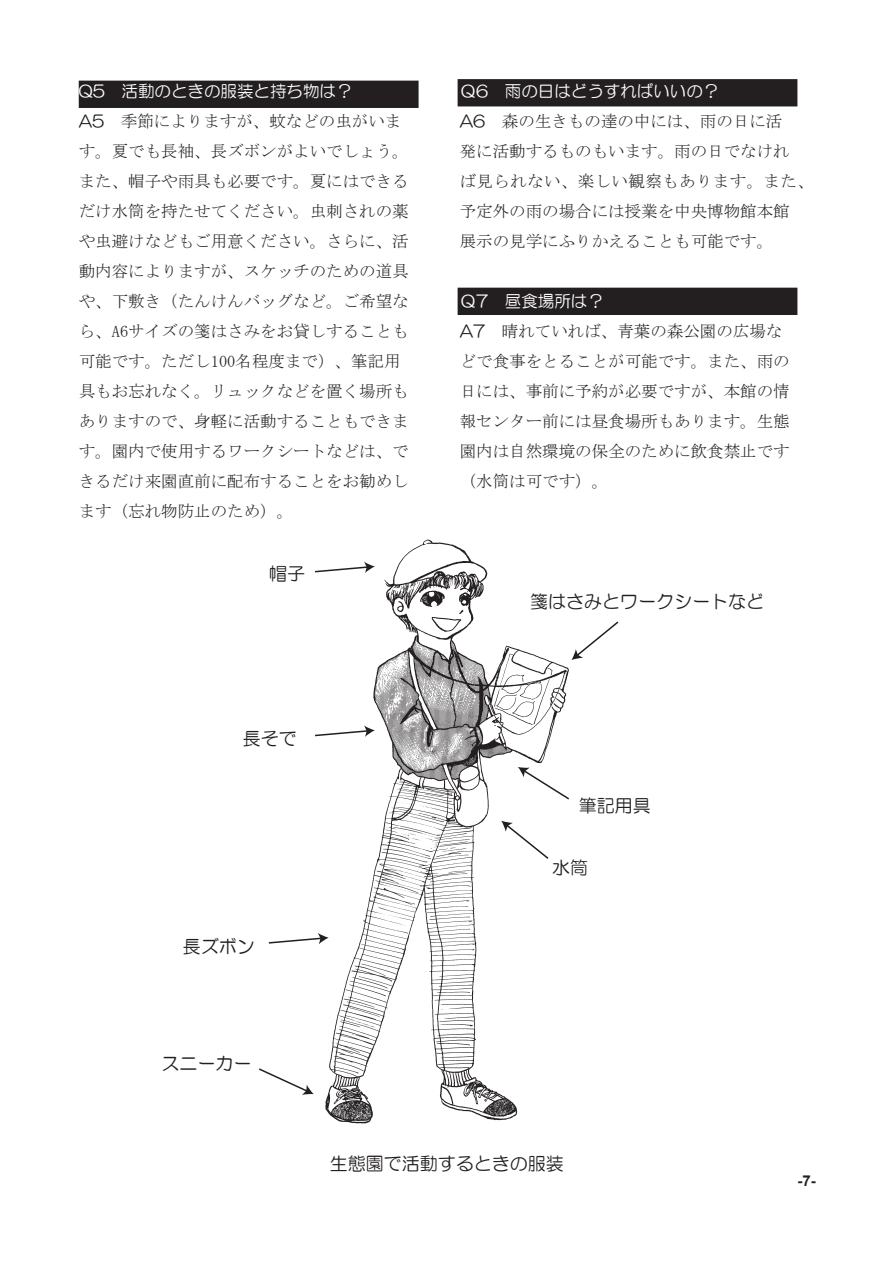
<style>
.page{position:relative;width:893px;height:1263px;background:#fff}
.page>*{position:absolute;margin:0;border:0;box-sizing:border-box;transform-origin:0 0}
.t1{font:18px "HG Maru Gothic MPRO";color:#231f20}
.t2{font:16.5px/30px "MS Mincho";color:#231f20}
.t3{font:700 15px "Arial";color:#231f20}
.s1{font-family:"HG Maru Gothic MPRO";color:#fff}
.s2{font-family:"HG Maru Gothic MPRO"}
</style>
<div class="page">
<div style="left:458px;top:288px;width:339px;height:27px;background:#231f20"></div>
<div style="left:458px;top:79px;width:339px;height:27px;background:#231f20"></div>
<div style="left:79px;top:81px;width:340px;height:27px;background:#231f20"></div>
<img style="left:325px;top:539px;width:244px;height:585px">
<svg style="left:315px;top:562px;width:60px;height:11px"></svg>
<svg style="left:315px;top:725px;width:60px;height:12px"></svg>
<svg style="left:268px;top:933px;width:61px;height:11px"></svg>
<svg style="left:501px;top:821px;width:48px;height:39px"></svg>
<svg style="left:518px;top:767px;width:51px;height:33px"></svg>
<svg style="left:571px;top:621px;width:48px;height:39px"></svg>
<svg style="left:259px;top:1068px;width:55px;height:27px"></svg>
<p class="t2" style="left:79px;top:76px;width:331px"><span class="s1">Q5　活動のときの服装と持ち物は？<br></span><span class="s2">A5</span>　季節によりますが、蚊などの虫がいます。夏でも長袖、長ズボンがよいでしょう。また、帽子や雨具も必要です。夏にはできるだけ水筒を持たせてください。虫刺されの薬や虫避けなどもご用意ください。さらに、活動内容によりますが、スケッチのための道具や、下敷き（たんけんバッグなど。ご希望なら、A6サイズの箋はさみをお貸しすることも可能です。ただし100名程度まで）、筆記用具もお忘れなく。リュックなどを置く場所もありますので、身軽に活動することもできます。園内で使用するワークシートなどは、できるだけ来園直前に配布することをお勧めします（忘れ物防止のため）。</p>
<p class="t2" style="left:460px;top:76px;width:356px"><span class="s1">Ｑ6　雨の日はどうすればいいの？<br></span><span class="s2">A6</span>　森の生きもの達の中には、雨の日に活<br>発に活動するものもいます。雨の日でなけれ<br>ば見られない、楽しい観察もあります。また、予定外の雨の場合には授業を中央博物館本館<br>展示の見学にふりかえることも可能です。</p>
<p class="t2" style="left:460px;top:286px;width:331px"><span class="s1">Ｑ7　昼食場所は？<br></span><span class="s2">A7</span>　晴れていれば、青葉の森公園の広場などで食事をとることが可能です。また、雨の日には、事前に予約が必要ですが、本館の情報センター前には昼食場所もあります。生態園内は自然環境の保全のために飲食禁止です（水筒は可です）。</p>
<p class="t1" style="left:269px;top:564px;width:37px">帽子</p>
<p class="t1" style="left:530px;top:592px;width:235px">箋はさみとワークシートなど</p>
<p class="t1" style="left:243px;top:730px;width:55px">長そで</p>
<p class="t1" style="left:183px;top:937px;width:73px">長ズボン</p>
<p class="t1" style="left:579px;top:796px;width:73px">筆記用具</p>
<p class="t1" style="left:552px;top:859px;width:37px">水筒</p>
<p class="t1" style="left:161px;top:1054px;width:91px">スニーカー</p>
<p class="t1" style="left:330px;top:1154px;width:235px">生態園で活動するときの服装</p>
<p class="t3" style="left:797px;top:1171px;width:20px">-7-</p>
</div>
